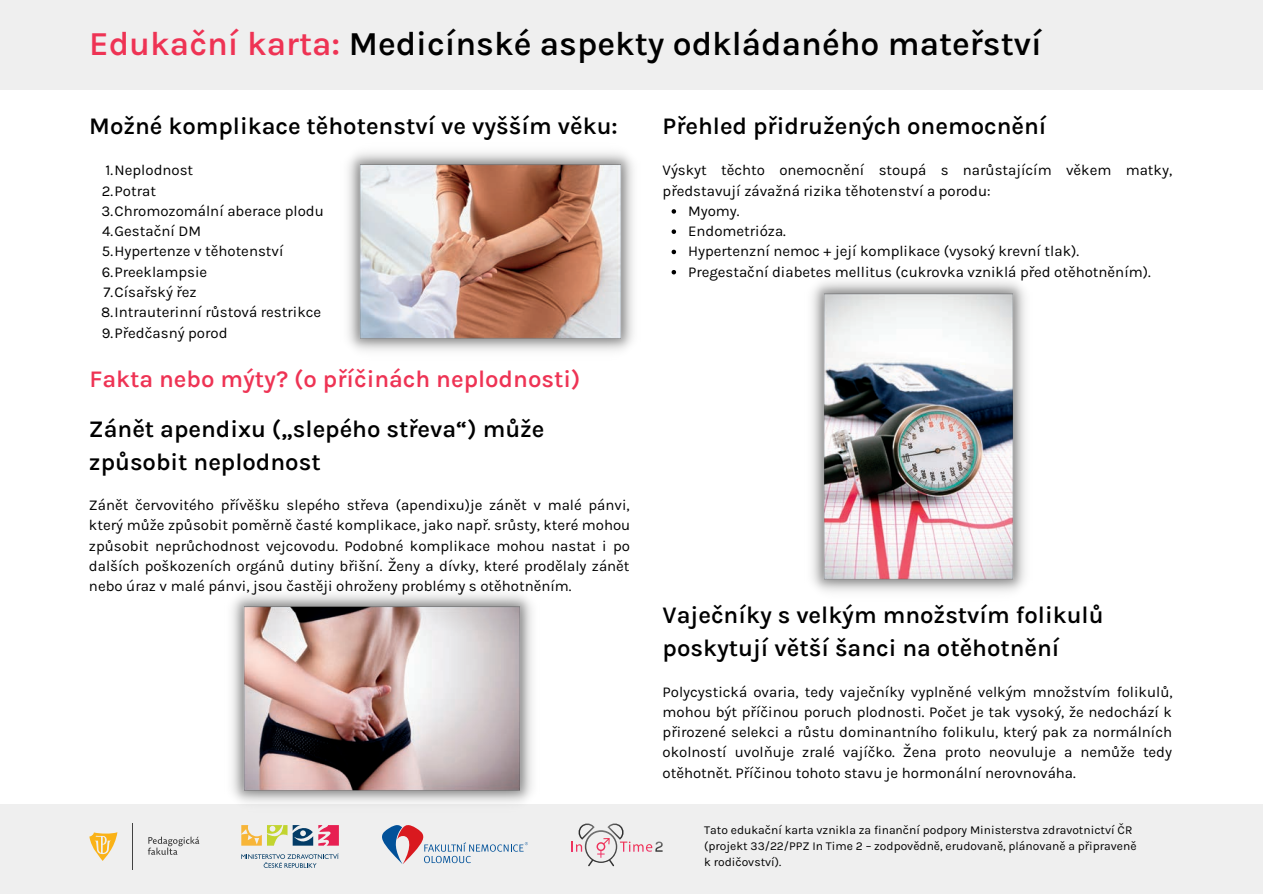
<style>
.page{position:relative;width:1263px;height:894px;background:#fff}
.page>*{position:absolute;margin:0;border:0;box-sizing:border-box;transform-origin:0 0}
.t1{font:600 33.75px "Karla";color:#000}
.t2{font:600 24px/32.5px "Karla";color:#000}
.t3{font:600 24px "Karla";color:#ee3354}
.t4{font:15px/20.2px "Karla";color:#000}
.t5{font:12px/16px "Karla";color:#000}
.s1{color:#ee3354}
</style>
<div class="page">
<div style="left:0;top:803px;width:1263px;height:90px;background:#efefef"></div>
<div style="left:0;top:0;width:1263px;height:89px;background:#efefef"></div>
<svg style="left:572px;top:823px;width:91px;height:43px"></svg>
<svg style="left:382px;top:825px;width:146px;height:38px"></svg>
<svg style="left:241px;top:853px;width:98px;height:14px"></svg>
<svg style="left:241px;top:825px;width:98px;height:20px"></svg>
<hr style="left:132px;top:823px;width:1px;height:46px;background:#424242">
<svg style="left:148px;top:836px;width:51px;height:18px"></svg>
<svg style="left:89px;top:832px;width:28px;height:28px"></svg>
<img style="left:812px;top:281px;width:213px;height:311px">
<img style="left:348px;top:152px;width:285px;height:199px">
<img style="left:225px;top:594px;width:314px;height:210px">
<svg style="left:672px;top:209px;width:4px;height:5px"></svg>
<svg style="left:672px;top:229px;width:4px;height:5px"></svg>
<svg style="left:672px;top:249px;width:4px;height:5px"></svg>
<svg style="left:672px;top:270px;width:4px;height:4px"></svg>
<h1 class="t1" style="left:89px;top:24px;width:954px"><span class="s1">Edukační karta:</span> Medicínské aspekty odkládaného mateřství</h1>
<h2 class="t2" style="left:89px;top:110px;width:530px">Možné komplikace těhotenství ve vyšším věku:</h2>
<p class="t4" style="left:101px;top:160px;width:224px">1.Neplodnost<br>2.Potrat<br>3.Chromozomální aberace plodu<br>4.Gestační DM<br>5.Hypertenze v těhotenství<br>6.Preeklampsie<br>7.Císařský řez<br>8.Intrauterinní růstová restrikce<br>9.Předčasný porod</p>
<h2 class="t3" style="left:89px;top:364px;width:492px">Fakta nebo mýty? (o příčinách neplodnosti)</h2>
<h2 class="t2" style="left:89px;top:412px;width:457px">Zánět apendixu („slepého střeva“) může způsobit neplodnost</h2>
<p class="t4" style="left:89px;top:495px;width:543px;text-align:justify">Zánět červovitého přívěšku slepého střeva (apendixu)je zánět v malé pánvi, který může způsobit poměrně časté komplikace, jako např. srůsty, které mohou způsobit neprůchodnost vejcovodu. Podobné komplikace mohou nastat i po dalších poškozeních orgánů dutiny břišní. Ženy a dívky, které prodělaly zánět nebo úraz v malé pánvi, jsou častěji ohroženy problémy s otěhotněním.</p>
<h2 class="t2" style="left:663px;top:110px;width:385px">Přehled přidružených onemocnění</h2>
<p class="t4" style="left:663px;top:160px;width:511px">Výskyt těchto onemocnění stoupá s narůstajícím věkem matky, představují závažná rizika těhotenství a porodu:</p>
<p class="t4" style="left:688px;top:201px;width:464px">Myomy.<br>Endometrióza.<br>Hypertenzní nemoc + její komplikace (vysoký krevní tlak).<br>Pregestační diabetes mellitus (cukrovka vzniklá před otěhotněním).</p>
<h2 class="t2" style="left:663px;top:599px;width:442px">Vaječníky s velkým množstvím folikulů poskytují větší šanci na otěhotnění</h2>
<p class="t4" style="left:663px;top:681px;width:511px;text-align:justify">Polycystická ovaria, tedy vaječníky vyplněné velkým množstvím folikulů, mohou být příčinou poruch plodnosti. Počet je tak vysoký, že nedochází k přirozené selekci a růstu dominantního folikulu, který pak za normálních okolností uvolňuje zralé vajíčko. Žena proto neovuluje a nemůže tedy otěhotnět. Příčinou tohoto stavu je hormonální nerovnováha.</p>
<p class="t5" style="left:704px;top:821px;width:434px">Tato edukační karta vznikla za finanční podpory Ministerstva zdravotnictví ČR (projekt 33/22/PPZ In Time 2 – zodpovědně, erudovaně, plánovaně a připraveně k rodičovství).</p>
</div>
